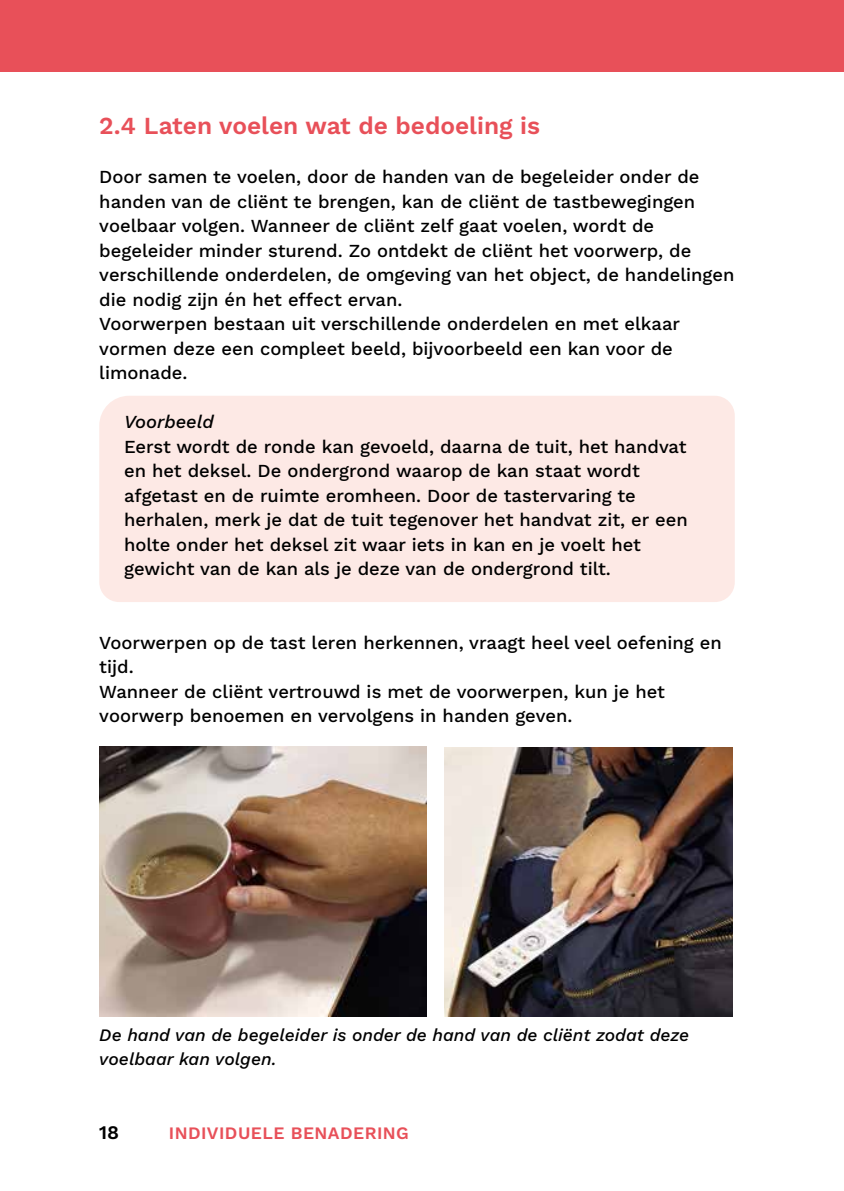
<style>
.page{position:relative;width:844px;height:1191px;background:#fff}
.page>*{position:absolute;margin:0;border:0;box-sizing:border-box;transform-origin:0 0}
.Kop_2{font:600 24.5px "Work Sans";color:#e85059}
.t1{font:600 19.25px "Work Sans";color:#000}
.Broodtekst{font:500 18.38px/24.5px "Work Sans";color:#000}
.Voorbeeld{font:500 18.38px/24.5px "Work Sans";color:#000}
.Voorbeeld-2{font:italic 500 18.38px "Work Sans";color:#000}
.Bijschrift{font:italic 500 17.5px/24.5px "Work Sans";color:#000}
.t2{font:600 17.5px "Work Sans";letter-spacing:.025em;color:#e85059}
</style>
<div class="page">
<div style="left:0;top:0;width:843px;height:72px;background:#e85059"></div>
<div style="left:99px;top:396px;width:635px;height:206px;background:#fde9e5"></div>
<img style="left:99px;top:746px;width:328px;height:270px">
<img style="left:444px;top:747px;width:288px;height:269px">
<h2 class="Kop_2" style="left:99px;top:107px;width:442px">2.4 Laten voelen wat de bedoeling is</h2>
<p class="Broodtekst" style="left:99px;top:164px;width:636px">Door samen te voelen, door de handen van de begeleider onder de handen van de cliënt te brengen, kan de cliënt de tastbewegingen voelbaar volgen. Wanneer de cliënt zelf gaat voelen, wordt de begeleider minder sturend. Zo ontdekt de cliënt het voorwerp, de verschillende onderdelen, de omgeving van het object, de handelingen die nodig zijn én het effect ervan.</p>
<p class="Broodtekst" style="left:99px;top:311px;width:582px">Voorwerpen bestaan uit verschillende onderdelen en met elkaar vormen deze een compleet beeld, bijvoorbeeld een kan voor de limonade.</p>
<p class="Voorbeeld-2" style="left:124px;top:408px;width:91px">Voorbeeld</p>
<p class="Voorbeeld" style="left:124px;top:433px;width:565px">Eerst wordt de ronde kan gevoeld, daarna de tuit, het handvat en het deksel. De ondergrond waarop de kan staat wordt afgetast en de ruimte eromheen. Door de tastervaring te herhalen, merk je dat de tuit tegenover het handvat zit, er een holte onder het deksel zit waar iets in kan en je voelt het gewicht van de kan als je deze van de ondergrond tilt.</p>
<p class="Broodtekst" style="left:99px;top:629px;width:624px">Voorwerpen op de tast leren herkennen, vraagt heel veel oefening en tijd.</p>
<p class="Broodtekst" style="left:99px;top:678px;width:567px">Wanneer de cliënt vertrouwd is met de voorwerpen, kun je het voorwerp benoemen en vervolgens in handen geven.</p>
<p class="Bijschrift" style="left:99px;top:1021px;width:591px">De hand van de begeleider is onder de hand van de cliënt zodat deze voelbaar kan volgen.</p>
<p class="t1" style="left:99px;top:1117px;width:22px">18</p>
<p class="t2" style="left:169px;top:1119px;width:241px">Indivi duele benaderi ng</p>
</div>
